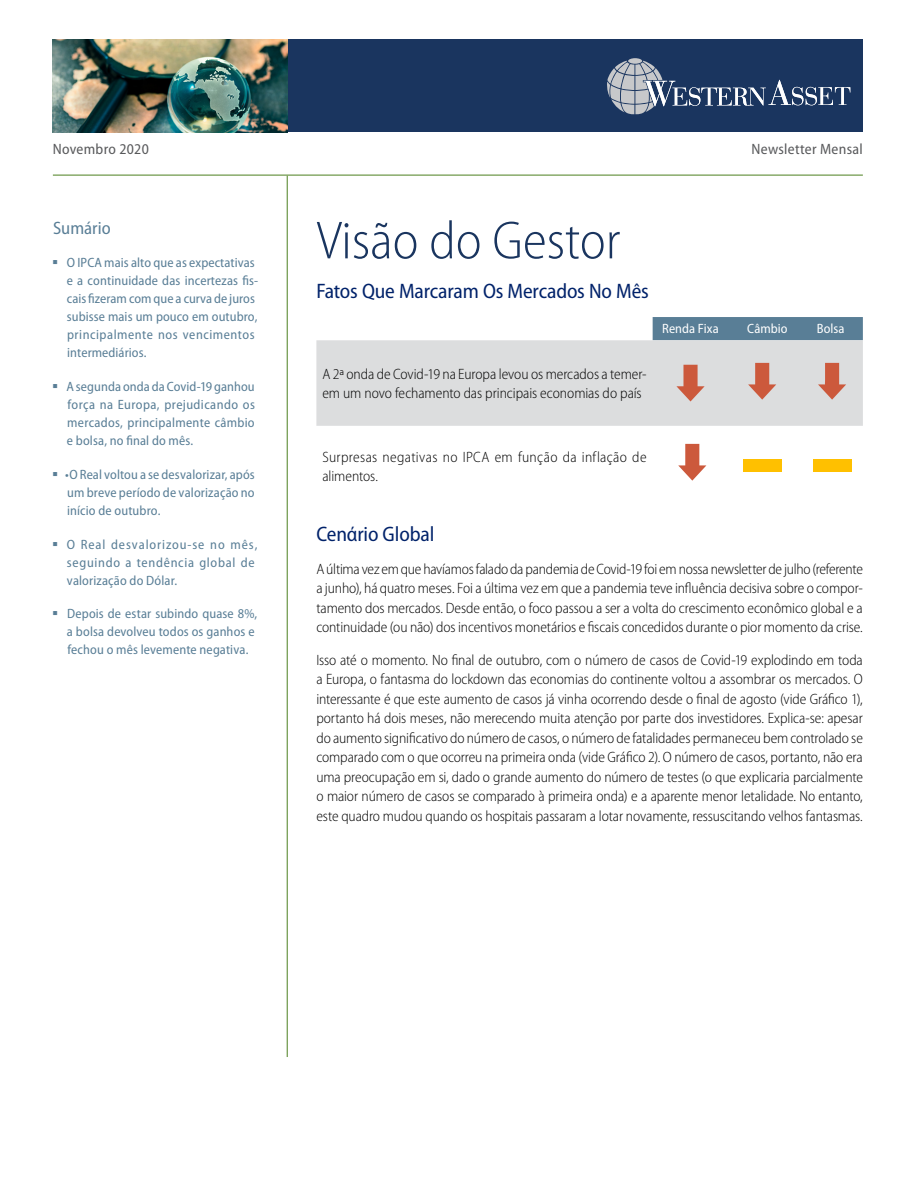
<style>
.page{position:relative;width:918px;height:1188px;background:#fff}
.page>*{position:absolute;margin:0;border:0;box-sizing:border-box;transform-origin:0 0}
.t1{font:300 semi-condensed 54px "Myriad Pro";color:#1a355f}
.t2{font:semi-condensed 21px "Myriad Pro";letter-spacing:-.005em;color:#00226a}
.t3{font:semi-condensed 18px "Myriad Pro";color:#597e96}
.t4{font:300 semi-condensed 15px/19.5px "Myriad Pro";letter-spacing:-.005em;color:#000;text-align:justify}
.t5{font:300 semi-condensed 15px/19.5px "Myriad Pro";letter-spacing:.02em;color:#000}
.t6{font:semi-condensed 15px "Myriad Pro";letter-spacing:.02em;color:#58595b}
.t7{font:semi-condensed 13.5px/18px "Myriad Pro";letter-spacing:.01em;color:#597e96}
.t8{font:semi-condensed 13.5px/18px "Myriad Pro";letter-spacing:.055em;color:#597e96}
.t9{font:semi-condensed 13.5px "Myriad Pro";letter-spacing:.005em;color:#fff}
</style>
<div class="page">
<div style="left:287px;top:39px;width:576px;height:93px;background:#1a355f"></div>
<img style="left:53px;top:39px;width:235px;height:93px">
<div style="left:628px;top:58px;width:14px;height:6px;background:#c7c8ca;border-radius:50%"></div>
<svg style="left:607px;top:61px;width:243px;height:53px"></svg>
<hr style="left:287px;top:176px;width:1px;height:881px;background:#608e38">
<hr style="left:53px;top:175px;width:810px;height:1px;background:#608e38">
<div style="left:653px;top:317px;width:210px;height:23px;background:#597e96"></div>
<div style="left:316px;top:340px;width:547px;height:86px;background:#dcddde"></div>
<svg style="left:676px;top:365px;width:29px;height:36px"></svg>
<svg style="left:678px;top:444px;width:28px;height:37px"></svg>
<div style="left:743px;top:460px;width:38px;height:12px;background:#ffc000"></div>
<div style="left:813px;top:460px;width:38px;height:12px;background:#ffc000"></div>
<svg style="left:748px;top:363px;width:28px;height:37px"></svg>
<svg style="left:818px;top:363px;width:28px;height:37px"></svg>
<p class="t6" style="left:53px;top:141px;width:97px">Novembro 2020</p>
<p class="t6" style="left:752px;top:141px;width:113px">Newsletter Mensal</p>
<p class="t3" style="left:53px;top:219px;width:59px">Sumário</p>
<p class="t7" style="left:67px;top:254px;width:193px">O IPCA mais alto que as expectativas e a continuidade das incertezas fis&shy;cais fizeram com que a curva de juros subisse mais um pouco em outubro, principalmente nos vencimentos intermediários.</p>
<p class="t7" style="left:66px;top:378px;width:190px;text-align:justify">A segunda onda da Covid-19 ganhou força na Europa, prejudicando os mercados, principalmente câmbio e bolsa, no final do mês.</p>
<p class="t7" style="left:65px;top:466px;width:191px;text-align:justify">•O Real voltou a se desvalorizar, após um breve período de valorização no início de outubro.</p>
<p class="t8" style="left:67px;top:535px;width:192px">O Real desvalorizou-se no mês, seguindo a tendência global de valorização do Dólar.</p>
<p class="t7" style="left:67px;top:605px;width:192px">Depois de estar subindo quase 8%, a bolsa devolveu todos os ganhos e fechou o mês levemente negativa.</p>
<h1 class="t1" style="left:316px;top:211px;width:305px">Visão do Gestor</h1>
<h2 class="t2" style="left:316px;top:280px;width:334px">Fatos Que Marcaram Os Mercados No Mês</h2>
<p class="t4" style="left:322px;top:365px;width:326px">A 2ª onda de Covid-19 na Europa levou os mercados a temer&shy;em um novo fechamento das principais economias do país</p>
<p class="t9" style="left:662px;top:321px;width:58px">Renda Fixa</p>
<p class="t9" style="left:747px;top:321px;width:42px">Câmbio</p>
<p class="t9" style="left:817px;top:321px;width:29px">Bolsa</p>
<p class="t5" style="left:322px;top:447px;width:326px">Surpresas negativas no IPCA em função da inflação de alimentos.</p>
<h2 class="t2" style="left:316px;top:523px;width:119px">Cenάrio Global</h2>
<p class="t4" style="left:316px;top:559px;width:548px">A última vez em que havíamos falado da pandemia de Covid-19 foi em nossa newsletter de julho (referente a junho), há quatro meses. Foi a última vez em que a pandemia teve influência decisiva sobre o compor&shy;tamento dos mercados. Desde então, o foco passou a ser a volta do crescimento econômico global e a continuidade (ou não) dos incentivos monetários e fiscais concedidos durante o pior momento da crise.</p>
<p class="t4" style="left:316px;top:650px;width:548px">Isso até o momento. No final de outubro, com o número de casos de Covid-19 explodindo em toda a Europa, o fantasma do lockdown das economias do continente voltou a assombrar os mercados. O interessante é que este aumento de casos já vinha ocorrendo desde o final de agosto (vide Gráfico 1), portanto há dois meses, não merecendo muita atenção por parte dos investidores. Explica-se: apesar do aumento significativo do número de casos, o número de fatalidades permaneceu bem controlado se comparado com o que ocorreu na primeira onda (vide Gráfico 2). O número de casos, portanto, não era uma preocupação em si, dado o grande aumento do número de testes (o que explicaria parcialmente o maior número de casos se comparado à primeira onda) e a aparente menor letalidade. No entanto, este quadro mudou quando os hospitais passaram a lotar novamente, ressuscitando velhos fantasmas.</p>
</div>
